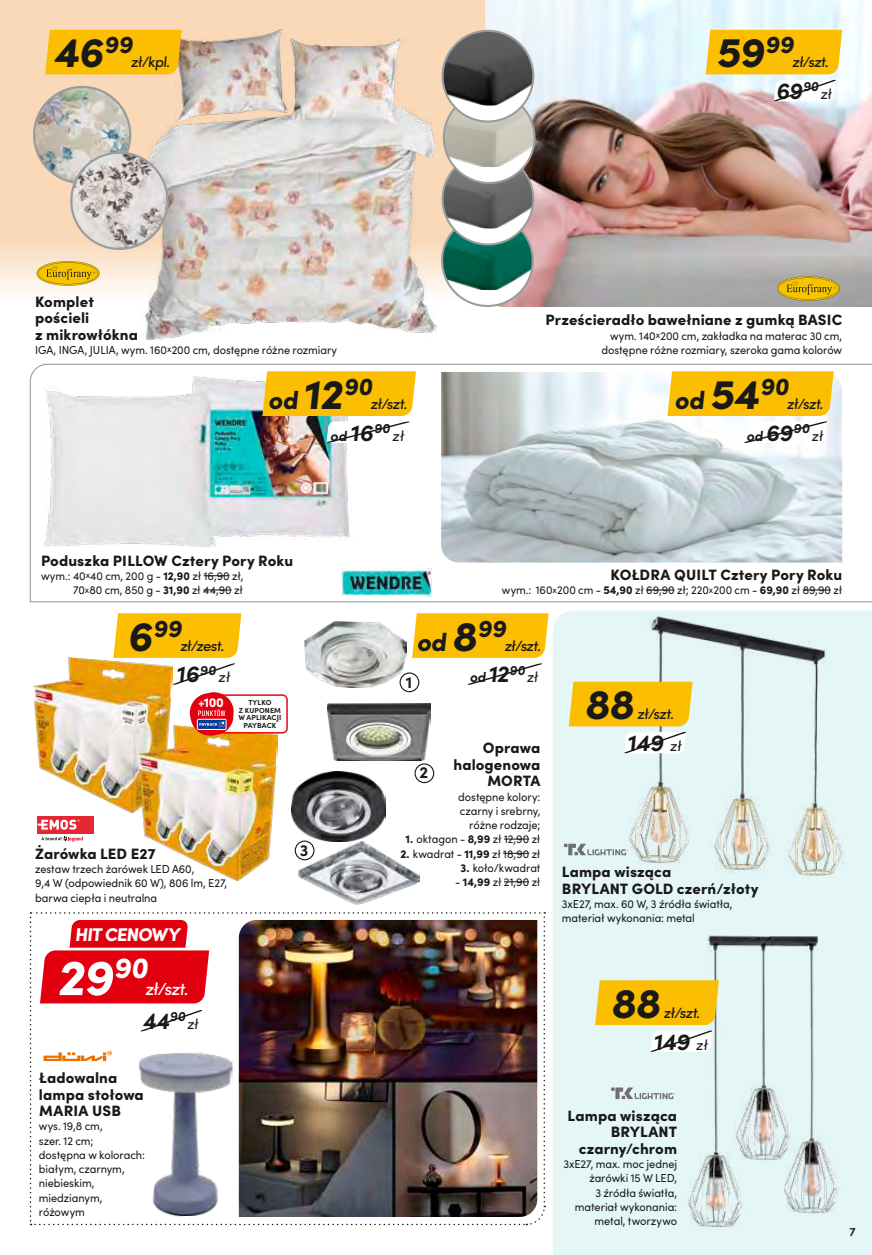
<style>
.page{position:relative;width:872px;height:1255px;background:#fff}
.page>*{position:absolute;margin:0;border:0;box-sizing:border-box;transform-origin:0 0}
.t1{font:900 50.25px "Sofia Pro";color:#fff}
.t2{font:900 42px "Sofia Pro";color:#191918}
.t3{font:900 25.2px "Sofia Pro";color:#191918}
.t4{font:900 24.45px "Sofia Pro";color:#191918}
.t5{font:700 23.25px "Sofia Pro";color:#191918}
.t6{font:900 18.45px "Sofia Pro";color:#fff}
.t7{font:500 17.4px "Sofia Pro";color:#fff}
.t8{font:700 16.2px "Sofia Pro";color:#191918}
.t9{font:900 15px/16.5px "Sofia Pro";letter-spacing:.005em;color:#191918}
.t10{font:500 14.85px "Sofia Pro";color:#191918}
.t11{font:14.55px "Sofia Pro";color:#191918}
.t12{font:700 13.95px "Sofia Pro";color:#191918}
.t13{font:900 13.05px "Sofia Pro";color:#fff}
.t14{font:600 12px "Sofia Pro";color:#191918}
.t15{font:11.55px/14.2px "Sofia Pro";letter-spacing:-.005em;color:#191918;text-align:right;scale:.95 1}
.t16{font:700 7.35px/7.6px "Sofia Pro";letter-spacing:.01em;color:#191918;text-align:center}
.s1{font-size:9px}
.s2{font-size:42px}
.s3{font-size:23.25px}
.s4{font-weight:400;font-size:14.55px}
.s5{font-weight:900}
</style>
<div class="page">
<svg style="left:0;top:0;width:485px;height:307px;background:#f9ddbf"></svg>
<div style="left:553px;top:610px;width:319px;height:644px;background:#e5f6f7"></div>
<svg style="left:29px;top:363px;width:843px;height:240px"></svg>
<img style="left:45px;top:376px;width:308px;height:171px">
<img style="left:485px;top:0;width:387px;height:307px">
<img style="left:140px;top:30px;width:296px;height:309px">
<div style="left:442px;top:215px;width:91px;height:91px;background:#fff;border-radius:50%"></div>
<img style="left:442px;top:228px;width:91px;height:62px">
<div style="left:441px;top:214px;width:93px;height:93px;border:2px solid #9b9c9c;border-radius:50%"></div>
<div style="left:442px;top:154px;width:91px;height:90px;background:#fff;border-radius:50%"></div>
<img style="left:442px;top:154px;width:91px;height:74px">
<div style="left:441px;top:153px;width:93px;height:92px;border:2px solid #9b9c9c;border-radius:50%"></div>
<div style="left:444px;top:92px;width:90px;height:91px;background:#fff;border-radius:50%"></div>
<img style="left:444px;top:92px;width:90px;height:75px">
<div style="left:443px;top:91px;width:92px;height:93px;border:2px solid #9b9c9c;border-radius:50%"></div>
<div style="left:442px;top:31px;width:91px;height:90px;background:#fff;border-radius:50%"></div>
<img style="left:442px;top:31px;width:91px;height:75px">
<div style="left:441px;top:30px;width:93px;height:92px;border:2px solid #9b9c9c;border-radius:50%"></div>
<img style="left:304px;top:622px;width:103px;height:66px">
<img style="left:327px;top:704px;width:103px;height:56px">
<img style="left:291px;top:772px;width:94px;height:69px">
<img style="left:299px;top:841px;width:120px;height:63px">
<img style="left:627px;top:614px;width:217px;height:262px">
<img style="left:648px;top:918px;width:224px;height:325px">
<img style="left:33px;top:657px;width:140px;height:155px">
<img style="left:441px;top:372px;width:401px;height:190px">
<img style="left:138px;top:725px;width:140px;height:155px">
<img style="left:34px;top:87px;width:96px;height:96px;border-radius:48px">
<div style="left:33px;top:86px;width:98px;height:98px;border:2px solid #9b9c9c;border-radius:50%"></div>
<img style="left:71px;top:153px;width:96px;height:96px;border-radius:48px">
<div style="left:70px;top:152px;width:99px;height:98px;border:2px solid #9b9c9c;border-radius:50%"></div>
<svg style="left:37px;top:261px;width:63px;height:25px;background:#e0bb34"></svg>
<svg style="left:646px;top:589px;width:28px;height:1px"></svg>
<svg style="left:802px;top:589px;width:29px;height:1px"></svg>
<svg style="left:204px;top:575px;width:26px;height:1px"></svg>
<svg style="left:203px;top:589px;width:29px;height:1px"></svg>
<svg style="left:564px;top:843px;width:64px;height:12px"></svg>
<svg style="left:611px;top:1087px;width:64px;height:12px"></svg>
<svg style="left:504px;top:838px;width:25px;height:1px"></svg>
<svg style="left:503px;top:852px;width:26px;height:1px"></svg>
<svg style="left:504px;top:881px;width:25px;height:1px"></svg>
<svg style="left:41px;top:836px;width:43px;height:5px"></svg>
<div style="left:38px;top:816px;width:56px;height:17px;background:#e52734"></div>
<svg style="left:38px;top:819px;width:42px;height:10px"></svg>
<svg style="left:777px;top:276px;width:63px;height:25px;background:#ccab27"></svg>
<svg style="left:338px;top:568px;width:96px;height:30px"></svg>
<img style="left:341px;top:569px;width:90px;height:27px">
<div style="left:705px;top:30px;width:137px;height:44px;background:#fcbe00"></div>
<svg style="left:774px;top:80px;width:61px;height:21px"></svg>
<svg style="left:569px;top:681px;width:123px;height:72px;background:#f3d361"></svg>
<svg style="left:595px;top:980px;width:124px;height:44px;background:#fac00b"></svg>
<svg style="left:650px;top:1030px;width:62px;height:21px"></svg>
<div style="left:45px;top:30px;width:137px;height:44px;background:#fcbe00"></div>
<svg style="left:412px;top:613px;width:136px;height:71px"></svg>
<svg style="left:667px;top:371px;width:166px;height:72px"></svg>
<img style="left:262px;top:371px;width:154px;height:72px">
<div style="left:400px;top:673px;width:19px;height:18px;background:#fff;border-radius:50%"></div>
<div style="left:399px;top:672px;width:20px;height:20px;border:1px solid #191918;border-radius:50%"></div>
<div style="left:414px;top:763px;width:20px;height:20px;border:1px solid #191918;border-radius:50%"></div>
<div style="left:295px;top:841px;width:19px;height:18px;background:#fff;border-radius:50%"></div>
<div style="left:295px;top:840px;width:19px;height:20px;border:1px solid #191918;border-radius:50%"></div>
<svg style="left:113px;top:613px;width:128px;height:71px"></svg>
<img style="left:30px;top:912px;width:516px;height:313px">
<div style="left:212px;top:695px;width:75px;height:37px;background:#fff;border-radius:5px"></div>
<div style="left:212px;top:694px;width:76px;height:39px;border:2px solid #e3000e;border-radius:5px"></div>
<svg style="left:189px;top:692px;width:45px;height:44px;background:#d14d55"></svg>
<h2 class="t2" style="left:54px;top:19px;width:84px">46<sup>99</sup></h2>
<p class="t10" style="left:131px;top:51px;width:42px">zł/kpl.</p>
<h2 class="t2" style="left:716px;top:19px;width:83px">59<sup>99</sup></h2>
<p class="t10" style="left:792px;top:51px;width:40px">zł/szt.</p>
<h3 class="t5" style="left:776px;top:73px;width:46px">69<sup>90</sup></h3>
<p class="t11" style="left:820px;top:83px;width:15px">zł</p>
<p class="t9" style="left:35px;top:292px;width:104px">Komplet pościeli<br>z mikrowłókna</p>
<p class="t15" style="left:35px;top:342px;width:319px">IGA, INGA, JULIA, wym. 160<span class="s1">x</span>200 cm, dostępne różne rozmiary</p>
<h3 class="t3" style="left:268px;top:380px;width:109px">od <span class="s2">12</span><sup>90</sup></h3>
<p class="t10" style="left:371px;top:392px;width:40px">zł/szt.</p>
<p class="t12" style="left:330px;top:425px;width:77px">od <span class="s3">16</span><sup>90</sup> <span class="s4">zł</span></p>
<p class="t9" style="left:545px;top:310px;width:298px">Prześcieradło bawełniane z gumką BASIC</p>
<p class="t15" style="left:601px;top:328px;width:255px">wym. 140<span class="s1">x</span>200 cm, zakładka na materac 30 cm, dostępne różne rozmiary, szeroka gama kolorów</p>
<h3 class="t3" style="left:674px;top:380px;width:119px">od <span class="s2">54</span><sup>90</sup></h3>
<p class="t10" style="left:787px;top:392px;width:40px">zł/szt.</p>
<p class="t12" style="left:746px;top:425px;width:80px">od <span class="s3">69</span><sup>90</sup> <span class="s4">zł</span></p>
<p class="t9" style="left:41px;top:551px;width:254px">Poduszka PILLOW Cztery Pory Roku</p>
<p class="t15" style="left:41px;top:568px;width:214px">wym.: 40<span class="s1">x</span>40 cm, 200 g - <span class="s5">12,90</span> zł 16,90 zł,<br>70<span class="s1">x</span>80 cm, 850 g - <span class="s5">31,90</span> zł 44,90 zł</p>
<h3 class="t4" style="left:128px;top:609px;width:59px"><span class="s2">6</span>99</h3>
<p class="t10" style="left:180px;top:634px;width:48px">zł/zest.</p>
<h3 class="t5" style="left:176px;top:656px;width:43px">16<sup>90</sup></h3>
<p class="t11" style="left:218px;top:666px;width:15px">zł</p>
<p class="t13" style="left:198px;top:691px;width:27px">+100</p>
<p class="t16" style="left:238px;top:698px;width:44px">TYLKO<br>Z KUPONEM<br>W APLIKACJI<br>PAYBACK</p>
<p class="t9" style="left:35px;top:844px;width:122px">Żarówka LED E27</p>
<p class="t15" style="left:35px;top:861px;width:204px;text-align:left">zestaw trzech żarówek LED A60,<br>9,4 W (odpowiednik 60 W), 806 lm, E27, barwa ciepła i neutralna</p>
<h3 class="t6" style="left:75px;top:920px;width:109px">HIT CENOWY</h3>
<h1 class="t1" style="left:57px;top:937px;width:96px">29<sup>90</sup></h1>
<h3 class="t7" style="left:145px;top:976px;width:47px">zł/szt.</h3>
<h3 class="t5" style="left:143px;top:1003px;width:46px">44<sup>90</sup></h3>
<p class="t11" style="left:187px;top:1013px;width:15px">zł</p>
<p class="t9" style="left:39px;top:1068px;width:106px">Ładowalna lampa stołowa<br>MARIA USB</p>
<p class="t15" style="left:39px;top:1118px;width:113px;text-align:left">wys. 19,8 cm,<br>szer. 12 cm;<br>dostępna w kolorach: białym, czarnym, niebieskim, miedzianym, różowym</p>
<h3 class="t8" style="left:300px;top:837px;width:10px">3</h3>
<p class="t9" style="left:610px;top:565px;width:233px">KOŁDRA QUILT Cztery Pory Roku</p>
<p class="t15" style="left:502px;top:582px;width:360px">wym.: 160<span class="s1">x</span>200 cm - <span class="s5">54,90</span> zł 69,90 zł; 220<span class="s1">x</span>200 cm - <span class="s5">69,90</span> zł 89,90 zł</p>
<h3 class="t3" style="left:417px;top:622px;width:95px">od <span class="s2">8</span><sup>99</sup></h3>
<p class="t10" style="left:504px;top:634px;width:40px">zł/szt.</p>
<p class="t12" style="left:470px;top:666px;width:72px">od <span class="s3">12</span><sup>90</sup> <span class="s4">zł</span></p>
<h3 class="t8" style="left:406px;top:669px;width:8px">1</h3>
<p class="t9" style="left:453px;top:738px;width:89px;text-align:right">Oprawa halogenowa<br>MORTA</p>
<p class="t15" style="left:458px;top:788px;width:88px">dostępne kolory: czarny i srebrny, różne rodzaje;</p>
<p class="t15" style="left:405px;top:831px;width:143px"><span class="s5">1.</span> oktagon - <span class="s5">8,99</span> zł 12,90 zł</p>
<p class="t15" style="left:400px;top:845px;width:149px"><span class="s5">2.</span> kwadrat - <span class="s5">11,99</span> zł 18,90 zł</p>
<p class="t15" style="left:460px;top:860px;width:86px"><span class="s5">3.</span> koło/kwadrat</p>
<p class="t15" style="left:455px;top:874px;width:91px">- <span class="s5">14,99</span> zł 21,90 zł</p>
<h3 class="t8" style="left:419px;top:760px;width:10px">2</h3>
<h2 class="t2" style="left:584px;top:671px;width:57px">88</h2>
<p class="t10" style="left:637px;top:703px;width:40px">zł/szt.</p>
<h3 class="t5" style="left:627px;top:725px;width:58px">149 <span class="s4">zł</span></h3>
<p class="t9" style="left:562px;top:862px;width:198px">Lampa wisząca<br>BRYLANT GOLD czerń/złoty</p>
<p class="t15" style="left:562px;top:896px;width:181px;text-align:left">3xE27, max. 60 W, 3 źródła światła, materiał wykonania: metal</p>
<h2 class="t2" style="left:611px;top:970px;width:57px">88</h2>
<p class="t10" style="left:663px;top:1001px;width:40px">zł/szt.</p>
<h3 class="t5" style="left:653px;top:1023px;width:58px">149 <span class="s4">zł</span></h3>
<p class="t9" style="left:567px;top:1105px;width:111px;text-align:right">Lampa wisząca<br>BRYLANT czarny/chrom</p>
<p class="t15" style="left:563px;top:1156px;width:121px">3xE27, max. moc jednej żarówki 15 W LED,<br>3 źródła światła, materiał wykonania: metal, tworzywo</p>
<p class="t14" style="left:849px;top:1222px;width:8px">7</p>
</div>
